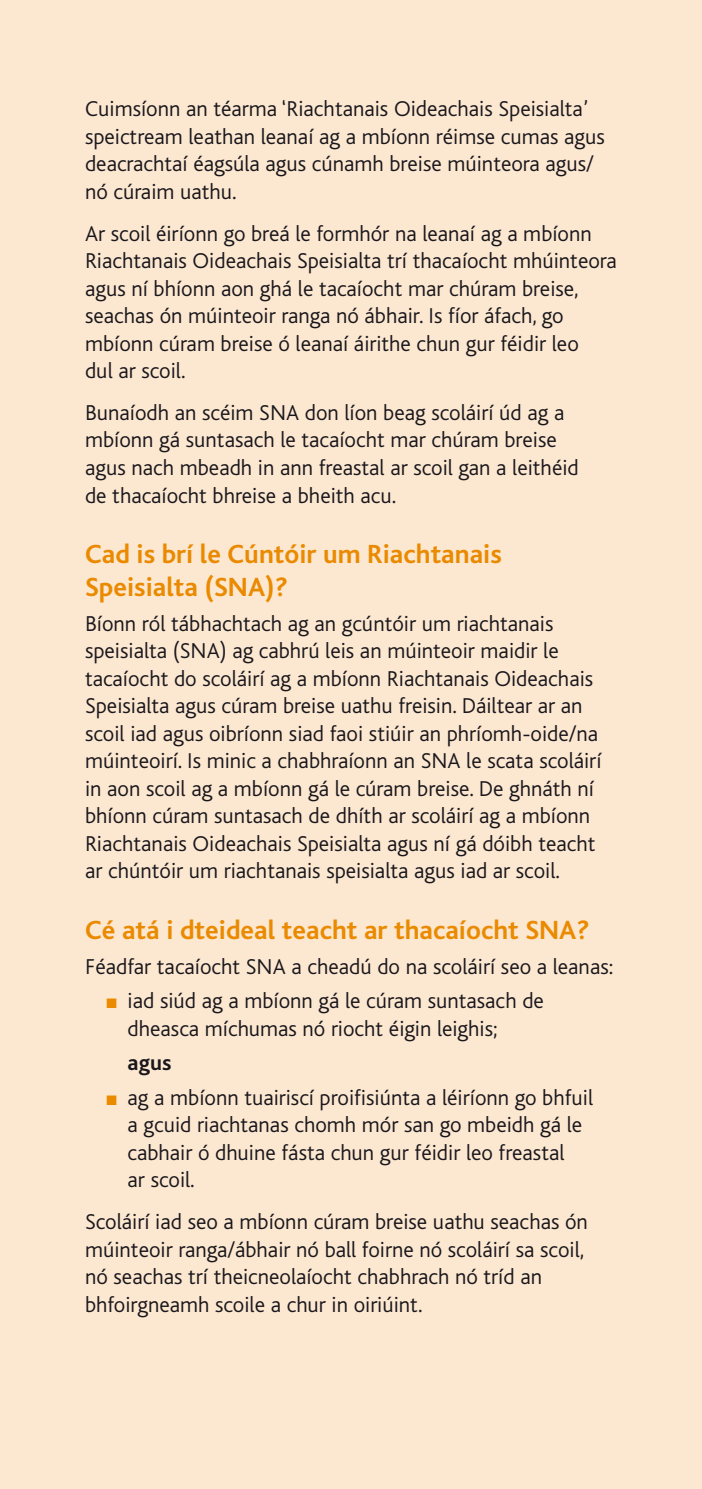
<style>
.page{position:relative;width:702px;height:1489px;background:#fff}
.page>*{position:absolute;margin:0;border:0;box-sizing:border-box;transform-origin:0 0}
.Head_1{font:700 27.5px/32.5px "Bliss";color:#ea8a00}
.Body__2{font:300 22.5px/27.5px "Bliss";color:#1a171c}
.Body__1{font:300 22.5px "Bliss";color:#1a171c}
.Body_6-3__1{font:700 22.5px "Bliss";color:#1a171c}
.s1{color:#ea8a00}
</style>
<div class="page">
<div style="left:0;top:0;width:702px;height:1488px;background:#fce8d1"></div>
<p class="Body__2" style="left:85px;top:96px;width:521px">Cuimsíonn an téarma ‘Riachtanais Oideachais Speisialta’ speictream leathan leanaí ag a mbíonn réimse cumas agus deacrachtaí éagsúla agus cúnamh breise múinteora agus/ nó cúraim uathu.</p>
<p class="Body__2" style="left:85px;top:220px;width:533px">Ar scoil éiríonn go breá le formhór na leanaí ag a mbíonn Riachtanais Oideachais Speisialta trí thacaíocht mhúinteora agus ní bhíonn aon ghá le tacaíocht mar chúram breise, seachas ón múinteoir ranga nó ábhair. Is fíor áfach, go mbíonn cúram breise ó leanaí áirithe chun gur féidir leo<br>dul ar scoil.</p>
<p class="Body__2" style="left:85px;top:399px;width:495px">Bunaíodh an scéim SNA don líon beag scoláirí úd ag a mbíonn gá suntasach le tacaíocht mar chúram breise agus nach mbeadh in ann freastal ar scoil gan a leithéid de thacaíocht bhreise a bheith acu.</p>
<p class="Head_1" style="left:85px;top:538px;width:418px">Cad is brí le Cúntóir um Riachtanais<br>Speisialta (SNA)?</p>
<p class="Body__2" style="left:85px;top:609px;width:518px">Bíonn ról tábhachtach ag an gcúntóir um riachtanais speisialta (SNA) ag cabhrú leis an múinteoir maidir le tacaíocht do scoláirí ag a mbíonn Riachtanais Oideachais Speisialta agus cúram breise uathu freisin. Dáiltear ar an scoil iad agus oibríonn siad faoi stiúir an phríomh-oide/na múinteoirí. Is minic a chabhraíonn an SNA le scata scoláirí in aon scoil ag a mbíonn gá le cúram breise. De ghnáth ní bhíonn cúram suntasach de dhíth ar scoláirí ag a mbíonn Riachtanais Oideachais Speisialta agus ní gá dóibh teacht ar chúntóir um riachtanais speisialta agus iad ar scoil.</p>
<p class="Head_1" style="left:85px;top:914px;width:506px">Cé atá i dteideal teacht ar thacaíocht SNA?</p>
<p class="Body__1" style="left:85px;top:954px;width:529px">Féadfar tacaíocht SNA a cheadú do na scoláirí seo a leanas:</p>
<p class="Body__2" style="left:128px;top:987px;width:418px;text-indent:-21px"><span class="s1">■</span> iad siúd ag a mbíonn gá le cúram suntasach de dheasca míchumas nó riocht éigin leighis;</p>
<p class="Body_6-3__1" style="left:128px;top:1051px;width:45px">agus</p>
<p class="Body__2" style="left:128px;top:1084px;width:467px;text-indent:-21px"><span class="s1">■</span> ag a mbíonn tuairiscí proifisiúnta a léiríonn go bhfuil a gcuid riachtanas chomh mór san go mbeidh gá le cabhair ó dhuine fásta chun gur féidir leo freastal<br>ar scoil.</p>
<p class="Body__2" style="left:85px;top:1208px;width:504px">Scoláirí iad seo a mbíonn cúram breise uathu seachas ón múinteoir ranga/ábhair nó ball foirne nó scoláirí sa scoil, nó seachas trí theicneolaíocht chabhrach nó tríd an bhfoirgneamh scoile a chur in oiriúint.</p>
</div>
